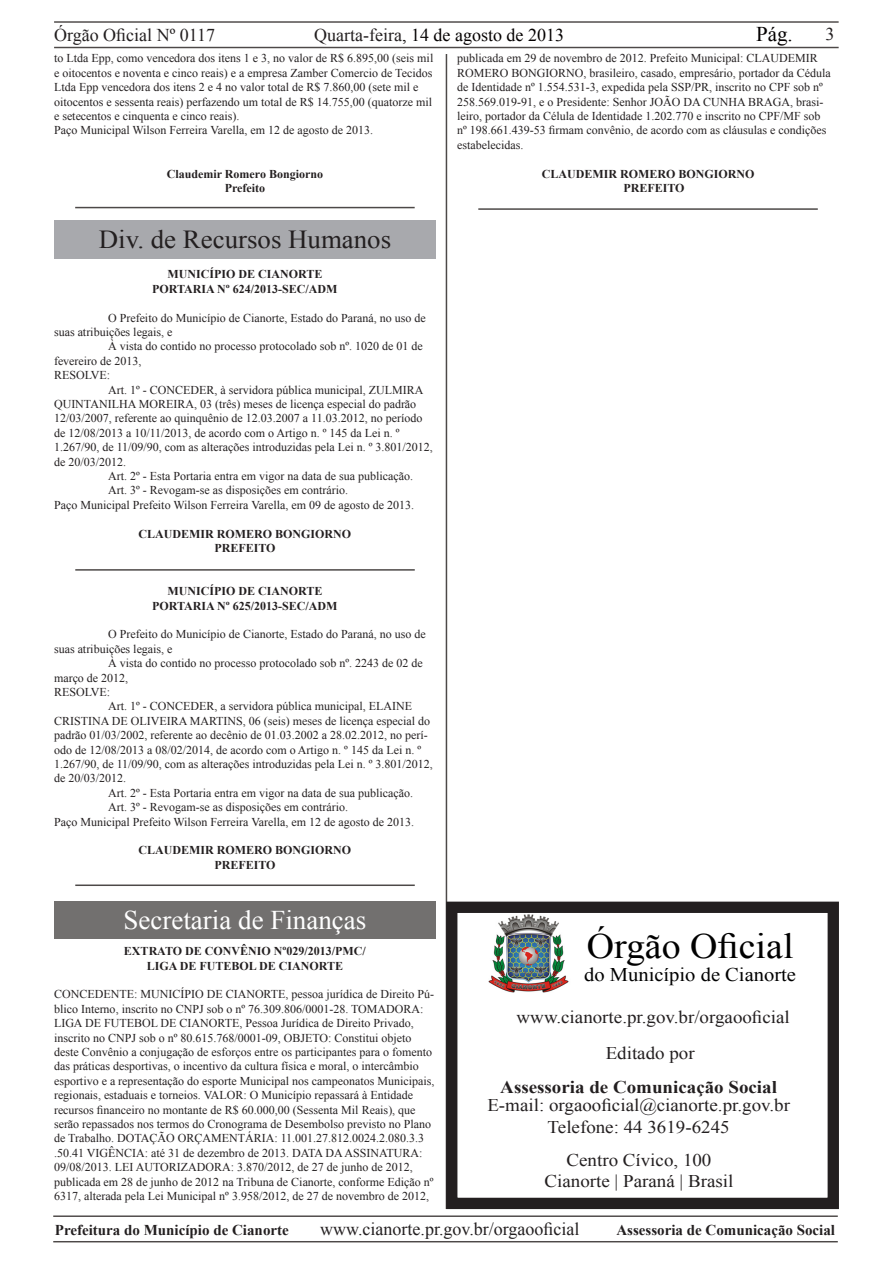
<style>
.page{position:relative;width:893px;height:1263px;background:#fff}
.page>*{position:absolute;margin:0;border:0;box-sizing:border-box;transform-origin:0 0}
.t1{font:35.7px "Times New Roman";color:#000;scale:1.06 1}
.t2{font:27px "Times New Roman";color:#fff}
.t3{font:25.95px "Times New Roman";color:#231f20}
.t4{font:21px "Times New Roman";color:#040000}
.t5{font:19.35px "Times New Roman";color:#000;scale:1.06 1}
.t6{font:18px "Times New Roman";color:#231f20}
.t7{font:18px "Times New Roman";color:#040000}
.t8{font:17.85px/21.5px "Times New Roman";color:#231f20;text-align:center;scale:1.06 1}
.t9{font:700 17.85px "Times New Roman";color:#231f20;scale:1.06 1}
.t10{font:700 15px "Times New Roman";color:#231f20}
.t11{font:12px/14.4px "Times New Roman";color:#231f20}
.t12{font:700 12px "Times New Roman";color:#231f20}
.s1{color:#231f20}
</style>
<div class="page">
<hr style="left:54px;top:21px;width:785px;height:2px;background:#4d4948">
<hr style="left:53px;top:1215px;width:785px;height:2px;background:#4d4948">
<hr style="left:54px;top:47px;width:785px;height:1px;background:#4d4948">
<hr style="left:53px;top:1241px;width:785px;height:1px;background:#4d4948">
<hr style="left:446px;top:54px;width:1px;height:1155px;background:#4d4948">
<hr style="left:75px;top:207px;width:340px;height:1px;background:#4d4948">
<div style="left:54px;top:220px;width:382px;height:39px;background:#a8a9ad"></div>
<hr style="left:75px;top:569px;width:340px;height:2px;background:#4d4948">
<hr style="left:75px;top:884px;width:340px;height:2px;background:#4d4948">
<div style="left:54px;top:901px;width:382px;height:38px;background:#72706f"></div>
<hr style="left:478px;top:208px;width:340px;height:2px;background:#4d4948">
<div style="left:446px;top:902px;width:393px;height:307px;border:11px solid #231f20"></div>
<img style="left:489px;top:914px;width:80px;height:79px">
<h3 class="t6" style="left:54px;top:22px;width:163px">Órgão Oficial Nº 0117</h3>
<h3 class="t7" style="left:314px;top:22px;width:251px"><span class="s1">Quarta-feira</span>, 14 de agosto de 2013</h3>
<h3 class="t4" style="left:756px;top:19px;width:38px">Pág.</h3>
<h3 class="t6" style="left:825px;top:22px;width:10px">3</h3>
<p class="t11" style="left:54px;top:51px;width:381px">to Ltda Epp, como vencedora dos itens 1 e 3, no valor de R$ 6.895,00 (seis mil e oitocentos e noventa e cinco reais) e a empresa Zamber Comercio de Tecidos Ltda Epp vencedora dos itens 2 e 4 no valor total de R$ 7.860,00 (sete mil e oitocentos e sessenta reais) perfazendo um total de R$ 14.755,00 (quatorze mil e setecentos e cinquenta e cinco reais).</p>
<p class="t11" style="left:54px;top:123px;width:321px">Paço Municipal Wilson Ferreira Varella, em 12 de agosto de 2013.</p>
<p class="t12" style="left:167px;top:165px;width:158px">Claudemir Romero Bongiorno</p>
<p class="t12" style="left:225px;top:180px;width:42px">Prefeito</p>
<p class="t3" style="left:99px;top:222px;width:294px">Div. de Recursos Humanos</p>
<p class="t12" style="left:167px;top:266px;width:156px">MUNICÍPIO DE CIANORTE</p>
<p class="t12" style="left:152px;top:280px;width:187px">PORTARIA Nº 624/2013-SEC/ADM</p>
<p class="t11" style="left:54px;top:310px;width:373px;text-indent:54px">O Prefeito do Município de Cianorte, Estado do Paraná, no uso de suas atribuições legais, e</p>
<p class="t11" style="left:54px;top:339px;width:370px;text-indent:54px">À vista do contido no processo protocolado sob nº. 1020 de 01 de fevereiro de 2013,</p>
<p class="t11" style="left:54px;top:368px;width:58px">RESOLVE:</p>
<p class="t11" style="left:54px;top:382px;width:380px;text-indent:54px">Art. 1º - CONCEDER, à servidora pública municipal, ZULMIRA QUINTANILHA MOREIRA, 03 (três) meses de licença especial do padrão 12/03/2007, referente ao quinquênio de 12.03.2007 a 11.03.2012, no período de 12/08/2013 a 10/11/2013, de acordo com o Artigo n. º 145 da Lei n. º 1.267/90, de 11/09/90, com as alterações introduzidas pela Lei n. º 3.801/2012, de 20/03/2012.</p>
<p class="t11" style="left:108px;top:469px;width:306px">Art. 2º - Esta Portaria entra em vigor na data de sua publicação.</p>
<p class="t11" style="left:108px;top:483px;width:242px">Art. 3º - Revogam-se as disposições em contrário.</p>
<p class="t11" style="left:54px;top:497px;width:362px">Paço Municipal Prefeito Wilson Ferreira Varella, em 09 de agosto de 2013.</p>
<p class="t12" style="left:139px;top:525px;width:214px">CLAUDEMIR ROMERO BONGIORNO</p>
<p class="t12" style="left:214px;top:540px;width:63px">PREFEITO</p>
<p class="t12" style="left:167px;top:583px;width:156px">MUNICÍPIO DE CIANORTE</p>
<p class="t12" style="left:152px;top:597px;width:187px">PORTARIA Nº 625/2013-SEC/ADM</p>
<p class="t11" style="left:54px;top:627px;width:373px;text-indent:54px">O Prefeito do Município de Cianorte, Estado do Paraná, no uso de suas atribuições legais, e</p>
<p class="t11" style="left:54px;top:656px;width:370px;text-indent:54px">À vista do contido no processo protocolado sob nº. 2243 de 02 de março de 2012,</p>
<p class="t11" style="left:54px;top:685px;width:58px">RESOLVE:</p>
<p class="t11" style="left:54px;top:699px;width:380px;text-indent:54px">Art. 1º - CONCEDER, a servidora pública municipal, ELAINE CRISTINA DE OLIVEIRA MARTINS, 06 (seis) meses de licença especial do padrão 01/03/2002, referente ao decênio de 01.03.2002 a 28.02.2012, no perí&shy;odo de 12/08/2013 a 08/02/2014, de acordo com o Artigo n. º 145 da Lei n. º 1.267/90, de 11/09/90, com as alterações introduzidas pela Lei n. º 3.801/2012, de 20/03/2012.</p>
<p class="t11" style="left:108px;top:785px;width:306px">Art. 2º - Esta Portaria entra em vigor na data de sua publicação.</p>
<p class="t11" style="left:108px;top:800px;width:242px">Art. 3º - Revogam-se as disposições em contrário.</p>
<p class="t11" style="left:54px;top:814px;width:362px">Paço Municipal Prefeito Wilson Ferreira Varella, em 12 de agosto de 2013.</p>
<p class="t12" style="left:139px;top:842px;width:214px">CLAUDEMIR ROMERO BONGIORNO</p>
<p class="t12" style="left:214px;top:856px;width:63px">PREFEITO</p>
<p class="t2" style="left:123px;top:902px;width:244px">Secretaria de Finanças</p>
<p class="t12" style="left:124px;top:943px;width:243px">EXTRATO DE CONVÊNIO Nº029/2013/PMC/</p>
<p class="t12" style="left:147px;top:957px;width:198px">LIGA DE FUTEBOL DE CIANORTE</p>
<p class="t11" style="left:54px;top:987px;width:382px">CONCEDENTE: MUNICÍPIO DE CIANORTE, pessoa jurídica de Direito Pú&shy;blico Interno, inscrito no CNPJ sob o nº 76.309.806/0001-28. TOMADORA:<br>LIGA DE FUTEBOL DE CIANORTE, Pessoa Jurídica de Direito Privado, inscrito no CNPJ sob o nº 80.615.768/0001-09, OBJETO: Constitui objeto deste Convênio a conjugação de esforços entre os participantes para o fomento das práticas desportivas, o incentivo da cultura física e moral, o intercâmbio esportivo e a representação do esporte Municipal nos campeonatos Municipais, regionais, estaduais e torneios. VALOR: O Município repassará à Entidade recursos financeiro no montante de R$ 60.000,00 (Sessenta Mil Reais), que serão repassados nos termos do Cronograma de Desembolso previsto no Plano de Trabalho. DOTAÇÃO ORÇAMENTÁRIA: 11.001.27.812.0024.2.080.3.3 .50.41 VIGÊNCIA: até 31 de dezembro de 2013. DATA DA ASSINATURA:<br>09/08/2013. LEI AUTORIZADORA: 3.870/2012, de 27 de junho de 2012, publicada em 28 de junho de 2012 na Tribuna de Cianorte, conforme Edição nº 6317, alterada pela Lei Municipal nº 3.958/2012, de 27 de novembro de 2012,</p>
<p class="t11" style="left:457px;top:51px;width:375px">publicada em 29 de novembro de 2012. Prefeito Municipal: CLAUDEMIR ROMERO BONGIORNO, brasileiro, casado, empresário, portador da Cédula de Identidade nº 1.554.531-3, expedida pela SSP/PR, inscrito no CPF sob nº 258.569.019-91, e o Presidente: Senhor JOÃO DA CUNHA BRAGA, brasi&shy;leiro, portador da Célula de Identidade 1.202.770 e inscrito no CPF/MF sob nº 198.661.439-53 firmam convênio, de acordo com as cláusulas e condições estabelecidas.</p>
<p class="t12" style="left:542px;top:165px;width:214px">CLAUDEMIR ROMERO BONGIORNO</p>
<p class="t12" style="left:623px;top:180px;width:63px">PREFEITO</p>
<p class="t1" style="left:587px;top:922px;width:197px">Órgão Oficial</p>
<p class="t5" style="left:584px;top:962px;width:201px">do Município de Cianorte</p>
<p class="t8" style="left:517px;top:1005px;width:259px">www.cianorte.pr.gov.br/orgaooficial</p>
<p class="t8" style="left:606px;top:1042px;width:86px">Editado por</p>
<p class="t9" style="left:500px;top:1075px;width:263px">Assessoria de Comunicação Social</p>
<p class="t8" style="left:487px;top:1094px;width:287px">E-mail: orgaooficial@cianorte.pr.gov.br<br>Telefone: 44 3619-6245</p>
<p class="t8" style="left:566px;top:1148px;width:138px">Centro Cívico, 100</p>
<p class="t8" style="left:545px;top:1170px;width:180px">Cianorte | Paraná | Brasil</p>
<p class="t10" style="left:55px;top:1220px;width:235px">Prefeitura do Município de Cianorte</p>
<h3 class="t6" style="left:320px;top:1217px;width:261px">www.cianorte.pr.gov.br/orgaooficial</h3>
<p class="t10" style="left:616px;top:1220px;width:220px">Assessoria de Comunicação Social</p>
</div>
